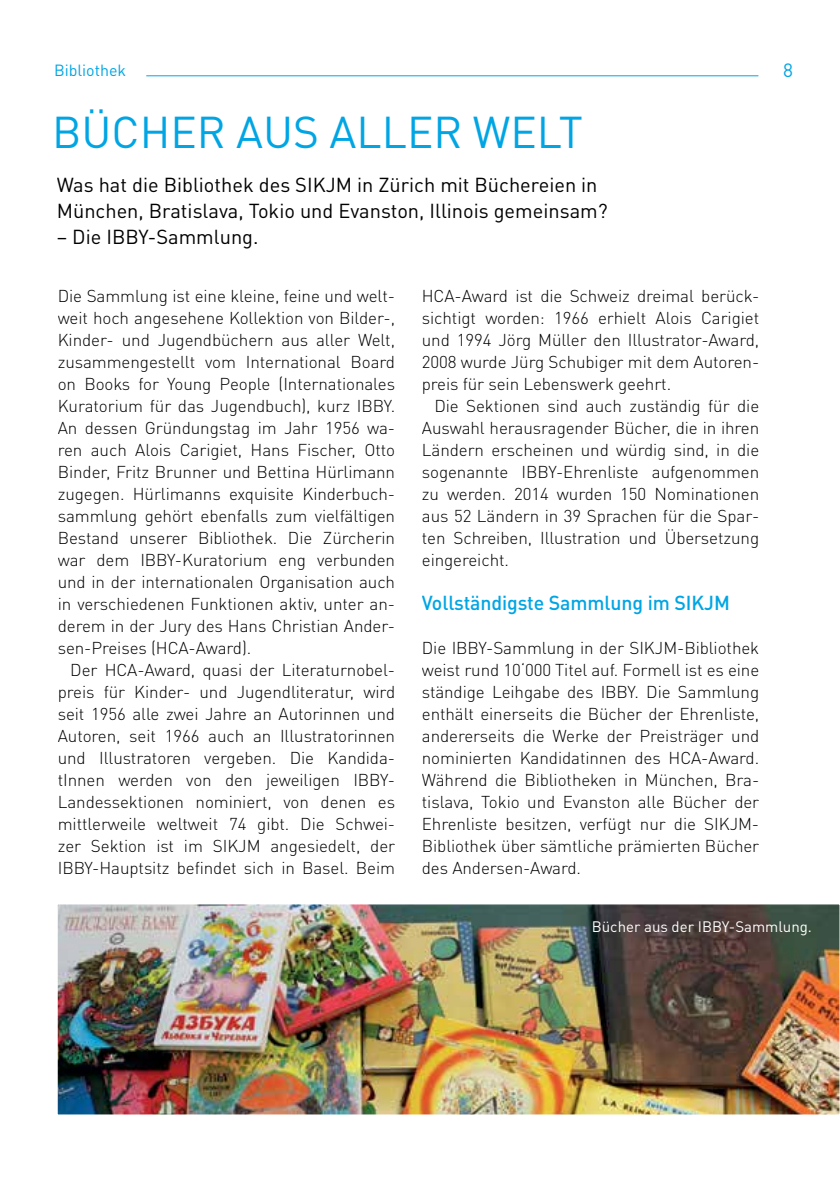
<style>
.page{position:relative;width:840px;height:1191px;background:#fff}
.page>*{position:absolute;margin:0;border:0;box-sizing:border-box;transform-origin:0 0}
.t1{font:44px "DIN Pro";color:#00a5e4}
.t2{font:20px/26px "DIN Pro";color:#000}
.t3{font:500 20px "DIN Pro";letter-spacing:-.005em;color:#00a5e4}
.t4{font:19px "DIN Pro";color:#00a5e4}
.t5{font:300 17px/22px "DIN Pro";letter-spacing:-.005em;color:#000;text-align:justify}
.t6{font:16px "DIN Pro";color:#00a5e4}
.t7{font:15px "DIN Pro";color:#fff}
</style>
<div class="page">
<svg style="left:839px;top:905px;width:1px;height:209px"></svg>
<img style="left:57px;top:904px;width:782px;height:211px">
<hr style="left:146px;top:75px;width:612px;height:1px;background:#00a5e4">
<p class="t6" style="left:54px;top:57px;width:74px">Bibliothek</p>
<h1 class="t1" style="left:52px;top:97px;width:532px">Bücher aus aller Welt</h1>
<p class="t2" style="left:57px;top:170px;width:552px">Was hat die Bibliothek des SI KJM in Zürich mit Büchereien in<br>München, Bratislava, Tokio und Evanston, I llinois gemeinsam?</p>
<p class="t2" style="left:57px;top:222px;width:203px">– Die IBBY-Sammlung.</p>
<p class="t5" style="left:58px;top:283px;width:339px">Die Sammlung ist eine kleine, feine und welt&shy;weit hoch angesehene Kollektion von Bilder-, Kinder- und Jugendbüchern aus aller Welt, zusammengestellt vom International Board on Books for Young People (Internationales Kuratorium für das Jugendbuch), kurz IBBY.<br>An dessen Gründungstag im Jahr 1956 wa&shy;ren auch Alois Carigiet, Hans Fischer, Otto Binder, Fritz Brunner und Bettina Hürlimann zugegen. Hürlimanns exquisite Kinderbuch&shy;sammlung gehört ebenfalls zum vielfältigen Bestand unserer Bibliothek. Die Zürcherin war dem IBBY-Kuratorium eng verbunden und in der internationalen Organisation auch in verschiedenen Funktionen aktiv, unter an&shy;derem in der Jury des Hans Christian Ander&shy;sen-Preises (HCA-Award).</p>
<p class="t5" style="left:58px;top:657px;width:339px;text-indent:12px">Der HCA-Award, quasi der Literaturnobel&shy;preis für Kinder- und Jugendliteratur, wird seit 1956 alle zwei Jahre an Autorinnen und Autoren, seit 1966 auch an Illustratorinnen und Illustratoren vergeben. Die Kandida&shy;tInnen werden von den jeweiligen IBBY-Landessektionen nominiert, von denen es mittlerweile weltweit 74 gibt. Die Schwei&shy;zer Sektion ist im SIKJM angesiedelt, der IBBY-Hauptsitz befindet sich in Basel. Beim</p>
<p class="t5" style="left:421px;top:283px;width:339px">HCA-Award ist die Schweiz dreimal berück&shy;sichtigt worden: 1966 erhielt Alois Carigiet und 1994 Jörg Müller den Illustrator-Award, 2008 wurde Jürg Schubiger mit dem Autoren&shy;preis für sein Lebenswerk geehrt.</p>
<p class="t5" style="left:421px;top:393px;width:339px;text-indent:12px">Die Sektionen sind auch zuständig für die Auswahl herausragender Bücher, die in ihren Ländern erscheinen und würdig sind, in die sogenannte IBBY-Ehrenliste aufgenommen zu werden. 2014 wurden 150 Nominationen aus 52 Ländern in 39 Sprachen für die Spar&shy;ten Schreiben, Illustration und Übersetzung eingereicht.</p>
<p class="t3" style="left:421px;top:586px;width:309px">Vollständigste Sammlung im SIKJM</p>
<p class="t5" style="left:421px;top:635px;width:339px">Die IBBY-Sammlung in der SIKJM-Bibliothek weist rund 10‘000 Titel auf. Formell ist es eine ständige Leihgabe des IBBY. Die Sammlung enthält einerseits die Bücher der Ehrenliste, andererseits die Werke der Preisträger und nominierten Kandidatinnen des HCA-Award.<br>Während die Bibliotheken in München, Bra&shy;tislava, Tokio und Evanston alle Bücher der Ehrenliste besitzen, verfügt nur die SIKJM-Bibliothek über sämtliche prämierten Bücher des Andersen-Award.</p>
<p class="t4" style="left:782px;top:56px;width:11px">8</p>
<p class="t7" style="left:591px;top:914px;width:221px">Bücher aus der IBBY-Sammlung.</p>
</div>
